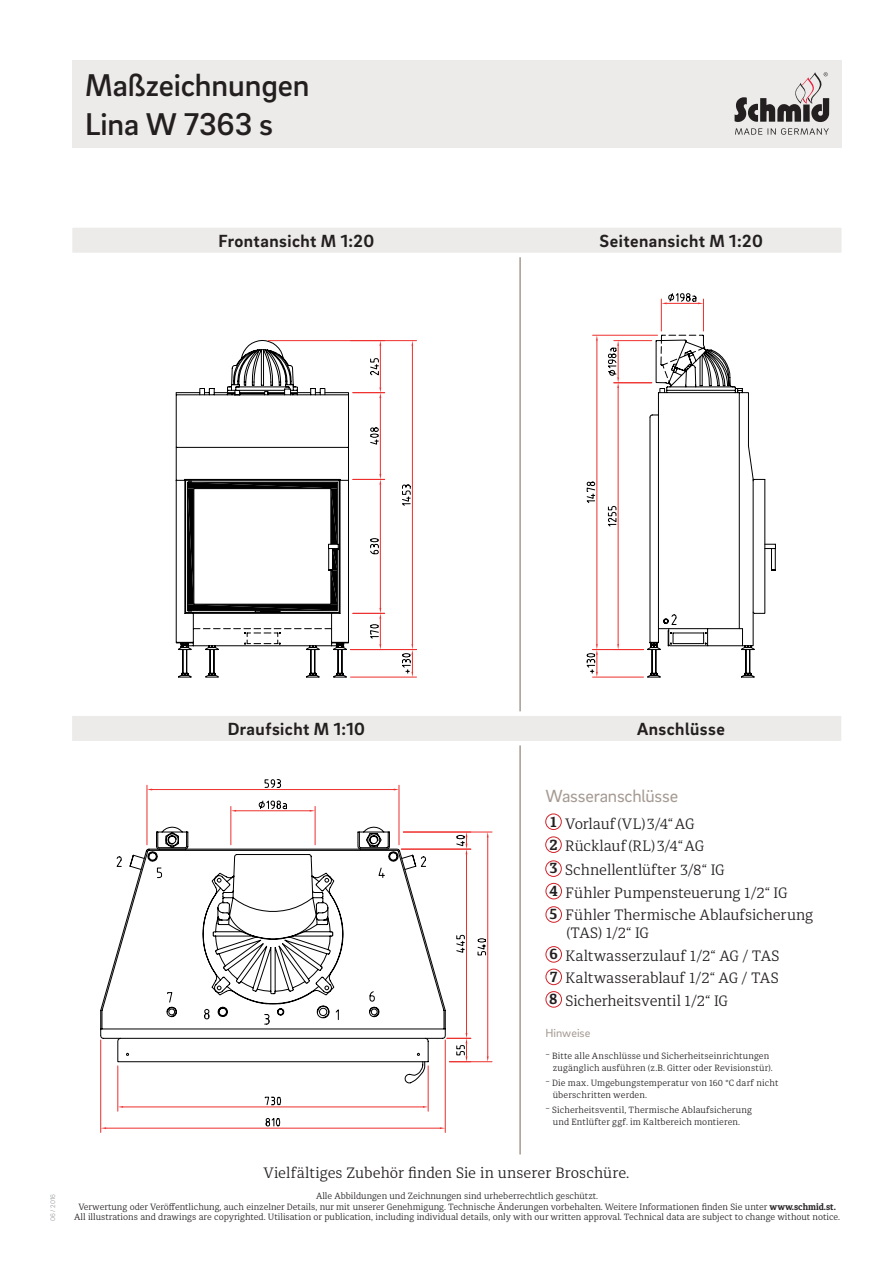
<style>
.page{position:relative;width:893px;height:1263px;background:#fff}
.page>*{position:absolute;margin:0;border:0;box-sizing:border-box;transform-origin:0 0}
.t1{font:500 32.25px/38.7px "Brix Sans";letter-spacing:-.005em;color:#231f20}
.t2{font:700 18px "Brix Sans";letter-spacing:.025em;color:#231f20}
.t3{font:18px "Brix Sans";letter-spacing:-.01em;color:#a59a92}
.t4{font:300 15px/22.5px "Diaria Pro";letter-spacing:-.005em;color:#231f20}
.t5{font:12px "Brix Sans";letter-spacing:.005em;color:#a59a92}
.t6{font:300 9px/12px "Diaria Pro";color:#231f20}
.t7{font:300 6.75px "Brix Sans";color:#939598}
.s1{font-weight:700}
</style>
<div class="page">
<hr style="left:519px;top:257px;width:2px;height:454px;background:#a59a92">
<div style="left:68px;top:223px;width:778px;height:34px;background:#edebe9;border:4px solid #fff"></div>
<div style="left:68px;top:711px;width:778px;height:34px;background:#edebe9;border:4px solid #fff"></div>
<div style="left:545px;top:813px;width:17px;height:17px;border:1px solid #d1232a;border-radius:50%"></div>
<div style="left:545px;top:836px;width:17px;height:17px;border:1px solid #d1232a;border-radius:50%"></div>
<div style="left:545px;top:860px;width:17px;height:17px;border:1px solid #d1232a;border-radius:50%"></div>
<div style="left:546px;top:883px;width:16px;height:16px;border:1px solid #d1232a;border-radius:50%"></div>
<div style="left:546px;top:906px;width:16px;height:17px;border:1px solid #d1232a;border-radius:50%"></div>
<div style="left:546px;top:946px;width:16px;height:16px;border:1px solid #d1232a;border-radius:50%"></div>
<div style="left:546px;top:969px;width:16px;height:16px;border:1px solid #d1232a;border-radius:50%"></div>
<div style="left:546px;top:991px;width:16px;height:16px;border:1px solid #d1232a;border-radius:50%"></div>
<hr style="left:519px;top:745px;width:2px;height:409px;background:#a59a92">
<div style="left:72px;top:60px;width:770px;height:87px;background:#edebe9"></div>
<svg style="left:735px;top:72px;width:94px;height:50px"></svg>
<svg style="left:735px;top:128px;width:94px;height:7px"></svg>
<svg style="left:227px;top:340px;width:120px;height:47px"></svg>
<svg style="left:175px;top:387px;width:174px;height:291px"></svg>
<svg style="left:175px;top:388px;width:151px;height:8px"></svg>
<hr style="left:380px;top:346px;width:1px;height:41px;background:#ee2f2c">
<svg style="left:370px;top:358px;width:9px;height:18px"></svg>
<hr style="left:380px;top:398px;width:1px;height:76px;background:#ee2f2c">
<hr style="left:353px;top:392px;width:32px;height:1px;background:#ee2f2c">
<svg style="left:379px;top:387px;width:2px;height:11px"></svg>
<svg style="left:370px;top:427px;width:9px;height:18px"></svg>
<hr style="left:350px;top:677px;width:67px;height:1px;background:#ee2f2c">
<hr style="left:412px;top:346px;width:1px;height:298px;background:#ee2f2c">
<hr style="left:268px;top:340px;width:149px;height:1px;background:#ee2f2c">
<hr style="left:350px;top:649px;width:67px;height:1px;background:#ee2f2c">
<svg style="left:188px;top:474px;width:225px;height:203px"></svg>
<hr style="left:593px;top:677px;width:50px;height:1px;background:#ee2f2c">
<svg style="left:607px;top:293px;width:169px;height:385px"></svg>
<hr style="left:596px;top:341px;width:1px;height:303px;background:#ee2f2c">
<hr style="left:593px;top:335px;width:64px;height:1px;background:#ee2f2c">
<hr style="left:593px;top:649px;width:50px;height:1px;background:#ee2f2c">
<svg style="left:586px;top:644px;width:12px;height:33px"></svg>
<svg style="left:596px;top:335px;width:2px;height:6px"></svg>
<svg style="left:586px;top:481px;width:10px;height:22px"></svg>
<svg style="left:100px;top:826px;width:346px;height:230px"></svg>
<hr style="left:236px;top:810px;width:74px;height:1px;background:#ee2f2c">
<hr style="left:230px;top:806px;width:1px;height:39px;background:#ee2f2c">
<hr style="left:315px;top:806px;width:1px;height:39px;background:#ee2f2c">
<svg style="left:258px;top:800px;width:29px;height:10px"></svg>
<hr style="left:152px;top:789px;width:242px;height:1px;background:#ee2f2c">
<hr style="left:399px;top:785px;width:1px;height:60px;background:#ee2f2c">
<hr style="left:147px;top:785px;width:1px;height:60px;background:#ee2f2c">
<svg style="left:264px;top:779px;width:17px;height:9px"></svg>
<hr style="left:487px;top:837px;width:1px;height:219px;background:#ee2f2c">
<hr style="left:403px;top:832px;width:89px;height:1px;background:#ee2f2c">
<hr style="left:449px;top:1061px;width:43px;height:1px;background:#ee2f2c">
<svg style="left:477px;top:938px;width:9px;height:18px"></svg>
<hr style="left:123px;top:1106px;width:300px;height:1px;background:#ee2f2c">
<hr style="left:117px;top:1066px;width:1px;height:45px;background:#ee2f2c">
<hr style="left:428px;top:1066px;width:1px;height:45px;background:#ee2f2c">
<hr style="left:106px;top:1128px;width:334px;height:1px;background:#ee2f2c">
<hr style="left:445px;top:1040px;width:1px;height:92px;background:#ee2f2c">
<hr style="left:100px;top:1040px;width:1px;height:92px;background:#ee2f2c">
<svg style="left:264px;top:1061px;width:164px;height:66px"></svg>
<hr style="left:466px;top:854px;width:1px;height:179px;background:#ee2f2c">
<svg style="left:456px;top:934px;width:9px;height:19px"></svg>
<hr style="left:401px;top:849px;width:70px;height:1px;background:#ee2f2c">
<svg style="left:456px;top:832px;width:11px;height:22px"></svg>
<svg style="left:447px;top:1033px;width:24px;height:29px"></svg>
<h1 class="t1" style="left:85px;top:64px;width:226px">Maßzeichnungen<br>Lina W 7363 s</h1>
<h2 class="t2" style="left:218px;top:229px;width:157px">Frontansicht M 1:20</h2>
<h2 class="t2" style="left:600px;top:229px;width:165px">Seitenansicht M 1:20</h2>
<h2 class="t2" style="left:228px;top:717px;width:139px">Draufsicht M 1:10</h2>
<h2 class="t2" style="left:637px;top:717px;width:89px">Anschlüsse</h2>
<p class="t7" style="left:49px;top:1221px;width:29px;rotate:-90deg">06 / 2016</p>
<h2 class="t3" style="left:545px;top:784px;width:134px">Wasseranschlüsse</h2>
<h3 class="t4" style="left:549px;top:812px;width:156px"><span class="s1">1</span> Vorlauf (VL)3/4“AG<br><span class="s1">2</span> Rücklauf (RL)3/4“AG</h3>
<h3 class="t4" style="left:549px;top:859px;width:266px"><span class="s1">3</span> Schnellentlüfter 3/8“ IG<br><span class="s1">4</span> Fühler Pumpensteuerung 1/2“ IG<br><span class="s1">5</span> Fühler Thermische Ablaufsicherung</h3>
<h3 class="t4" style="left:549px;top:922px;width:232px;text-indent:17px">(TAS) 1/2“ IG<br><span class="s1">6</span> Kaltwasserzulauf 1/2“ AG / TAS<br><span class="s1">7</span> Kaltwasserablauf 1/2“ AG / TAS<br><span class="s1">8</span> Sicherheitsventil 1/2“ IG</h3>
<h3 class="t5" style="left:545px;top:1025px;width:47px">Hinweise</h3>
<p class="t6" style="left:553px;top:1050px;width:221px;text-indent:-7px">– Bitte alle Anschlüsse und Sicherheitseinrichtungen zugänglich ausführen (z.B. Gitter oder Revisionstür).</p>
<p class="t6" style="left:553px;top:1077px;width:227px;text-indent:-7px">– Die max. Umgebungstemperatur von 160 °C darf nicht überschritten werden.</p>
<p class="t6" style="left:545px;top:1104px;width:208px;text-align:center">– Sicherheitsventil, Thermische Ablaufsicherung und Entlüfter ggf. im Kaltbereich montieren.</p>
<h3 class="t4" style="left:263px;top:1161px;width:368px">Vielfältiges Zubehör finden Sie in unserer Broschüre.</h3>
<p class="t6" style="left:78px;top:1190px;width:759px;line-height:10.8px;text-align:center">Alle Abbildungen und Zeichnungen sind urheberrechtlich geschützt.<br>Verwertung oder Veröffentlichung, auch einzelner Details, nur mit unserer Genehmigung. Technische Änderungen vorbehalten. Weitere Informationen finden Sie unter <span class="s1">www.schmid.st.</span></p>
<p class="t6" style="left:74px;top:1211px;width:767px">All illustrations and drawings are copyrighted. Utilisation or publication, including individual details, only with our written approval. Technical data are subject to change without notice.</p>
</div>
